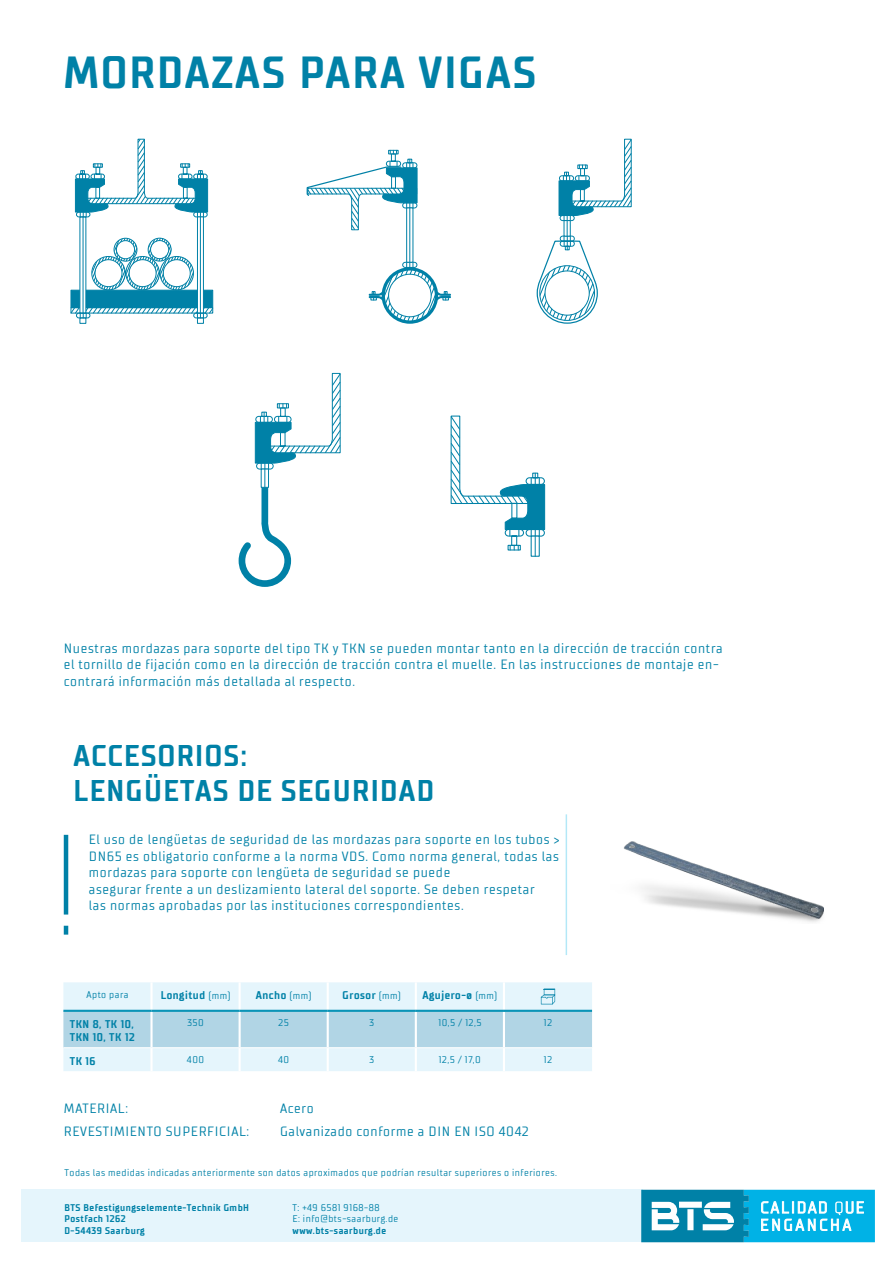
<style>
.page{position:relative;width:893px;height:1263px;background:#fff}
.page>*{position:absolute;margin:0;border:0;box-sizing:border-box;transform-origin:0 0}
.t1{font:700 45px "TT Supermolot Condensed";letter-spacing:.05em;color:#0081a7}
.t2{font:700 30px/34.5px "TT Supermolot Condensed";letter-spacing:.05em;color:#0081a7}
.t3{font:13.5px/16.5px "TT Supermolot Condensed";letter-spacing:.05em;color:#0081a7}
.t4{font:700 11.25px/13.5px "TT Supermolot Condensed";letter-spacing:.05em;color:#0081a7}
.t5{font:9.75px/11.7px "TT Supermolot Condensed";letter-spacing:.05em;color:#0081a7}
.t6{font:700 9.75px/11.7px "TT Supermolot Condensed";letter-spacing:.05em;color:#0081a7}
.s1{font-weight:400;font-size:9.75px}
</style>
<div class="page">
<div style="left:21px;top:1190px;width:621px;height:52px;background:#e5f5fc"></div>
<svg style="left:641px;top:1190px;width:234px;height:52px;background:#31b0d5"></svg>
<div style="left:63px;top:982px;width:529px;height:89px;background:#e5f5fc"></div>
<div style="left:63px;top:1012px;width:529px;height:35px;background:#b1d5e5"></div>
<hr style="left:150px;top:982px;width:3px;height:28px;background:#fff">
<hr style="left:239px;top:982px;width:2px;height:28px;background:#fff">
<hr style="left:327px;top:982px;width:2px;height:28px;background:#fff">
<hr style="left:415px;top:982px;width:2px;height:28px;background:#fff">
<hr style="left:503px;top:982px;width:2px;height:28px;background:#fff">
<hr style="left:150px;top:1012px;width:3px;height:35px;background:#fff">
<hr style="left:239px;top:1012px;width:2px;height:35px;background:#fff">
<hr style="left:327px;top:1012px;width:2px;height:35px;background:#fff">
<hr style="left:415px;top:1012px;width:2px;height:35px;background:#fff">
<hr style="left:503px;top:1012px;width:2px;height:35px;background:#fff">
<hr style="left:150px;top:1048px;width:3px;height:23px;background:#fff">
<hr style="left:239px;top:1048px;width:2px;height:23px;background:#fff">
<hr style="left:327px;top:1048px;width:2px;height:23px;background:#fff">
<hr style="left:415px;top:1048px;width:2px;height:23px;background:#fff">
<hr style="left:503px;top:1048px;width:2px;height:23px;background:#fff">
<hr style="left:63px;top:1010px;width:89px;height:2px;background:#0a94b7">
<hr style="left:152px;top:1010px;width:88px;height:2px;background:#0a94b7">
<hr style="left:240px;top:1010px;width:88px;height:2px;background:#0a94b7">
<hr style="left:328px;top:1010px;width:88px;height:2px;background:#0a94b7">
<hr style="left:416px;top:1010px;width:88px;height:2px;background:#0a94b7">
<hr style="left:504px;top:1010px;width:88px;height:2px;background:#0a94b7">
<hr style="left:63px;top:1047px;width:89px;height:1px;background:#fff">
<hr style="left:152px;top:1047px;width:88px;height:1px;background:#fff">
<hr style="left:240px;top:1047px;width:88px;height:1px;background:#fff">
<hr style="left:328px;top:1047px;width:88px;height:1px;background:#fff">
<hr style="left:416px;top:1047px;width:88px;height:1px;background:#fff">
<hr style="left:504px;top:1047px;width:88px;height:1px;background:#fff">
<svg style="left:541px;top:989px;width:14px;height:15px"></svg>
<hr style="left:64px;top:835px;width:4px;height:79px;background:#0081a7">
<svg style="left:64px;top:926px;width:4px;height:9px"></svg>
<img style="left:624px;top:841px;width:200px;height:81px">
<hr style="left:566px;top:814px;width:1px;height:141px;background:#00b2e6">
<svg style="left:70px;top:138px;width:143px;height:186px"></svg>
<hr style="left:200px;top:217px;width:1px;height:96px;background:#0081a7">
<hr style="left:83px;top:217px;width:1px;height:96px;background:#0081a7">
<svg style="left:306px;top:150px;width:112px;height:81px"></svg>
<svg style="left:406px;top:207px;width:7px;height:55px"></svg>
<hr style="left:410px;top:208px;width:1px;height:54px;background:#0081a7">
<svg style="left:369px;top:262px;width:82px;height:62px"></svg>
<svg style="left:536px;top:138px;width:96px;height:186px"></svg>
<svg style="left:238px;top:372px;width:103px;height:215px"></svg>
<svg style="left:450px;top:415px;width:96px;height:141px"></svg>
<h1 class="t1" style="left:64px;top:46px;width:474px">MORDAZAS PARA VIGAS</h1>
<p class="t3" style="left:64px;top:640px;width:660px">Nuestras mordazas para soporte del tipo TK y TKN se pueden montar tanto en la dirección de tracción contra el tornillo de fijación como en la dirección de tracción contra el muelle. En las instrucciones de montaje en&shy;contrará información más detallada al respecto.</p>
<h2 class="t2" style="left:74px;top:739px;width:362px">ACCESORIOS:<br>LENGÜETAS DE SEGURIDAD</h2>
<p class="t3" style="left:89px;top:831px;width:472px">El uso de lengüetas de seguridad de las mordazas para soporte en los tubos &gt; DN65 es obligatorio conforme a la norma VDS. Como norma general, todas las mordazas para soporte con lengüeta de seguridad se puede<br>asegurar frente a un deslizamiento lateral del soporte. Se deben respetar<br>las normas aprobadas por las instituciones correspondientes.</p>
<p class="t5" style="left:87px;top:989px;width:43px">Apto para</p>
<p class="t4" style="left:161px;top:989px;width:71px">Longitud <span class="s1">(mm)</span></p>
<p class="t4" style="left:256px;top:989px;width:57px">Ancho <span class="s1">(mm)</span></p>
<p class="t4" style="left:343px;top:989px;width:60px">Grosor <span class="s1">(mm)</span></p>
<p class="t4" style="left:422px;top:989px;width:76px">Agujero-ø <span class="s1">(mm)</span></p>
<p class="t4" style="left:70px;top:1017px;width:66px">TKN 8, TK 10,<br>TKN 10, TK 12</p>
<p class="t5" style="left:187px;top:1017px;width:18px">350</p>
<p class="t5" style="left:279px;top:1017px;width:12px">25</p>
<p class="t5" style="left:369px;top:1017px;width:6px">3</p>
<p class="t5" style="left:438px;top:1017px;width:45px">10,5 / 12,5</p>
<p class="t5" style="left:544px;top:1017px;width:10px">12</p>
<p class="t4" style="left:70px;top:1054px;width:27px">TK 16</p>
<p class="t5" style="left:187px;top:1054px;width:19px">400</p>
<p class="t5" style="left:278px;top:1054px;width:13px">40</p>
<p class="t5" style="left:369px;top:1054px;width:6px">3</p>
<p class="t5" style="left:439px;top:1054px;width:44px">12,5 / 17,0</p>
<p class="t5" style="left:544px;top:1054px;width:10px">12</p>
<p class="t3" style="left:64px;top:1100px;width:65px">MATERIAL:</p>
<p class="t3" style="left:280px;top:1100px;width:35px">Acero</p>
<p class="t3" style="left:64px;top:1123px;width:187px">REVESTIMIENTO SUPERFICIAL:</p>
<p class="t3" style="left:280px;top:1123px;width:250px">Galvanizado conforme a DIN EN ISO 4042</p>
<p class="t5" style="left:65px;top:1166px;width:494px">Todas las medidas indicadas anteriormente son datos aproximados que podrían resultar superiores o inferiores.</p>
<p class="t5" style="left:293px;top:1201px;width:107px">T: +49 6581 9168-88<br>E: info@bts-saarburg.de</p>
<p class="t6" style="left:293px;top:1225px;width:95px">www.bts-saarburg.de</p>
<p class="t6" style="left:65px;top:1201px;width:186px">BTS Befestigungselemente-Technik GmbH<br>Postfach 1262<br>D-54439 Saarburg</p>
</div>
